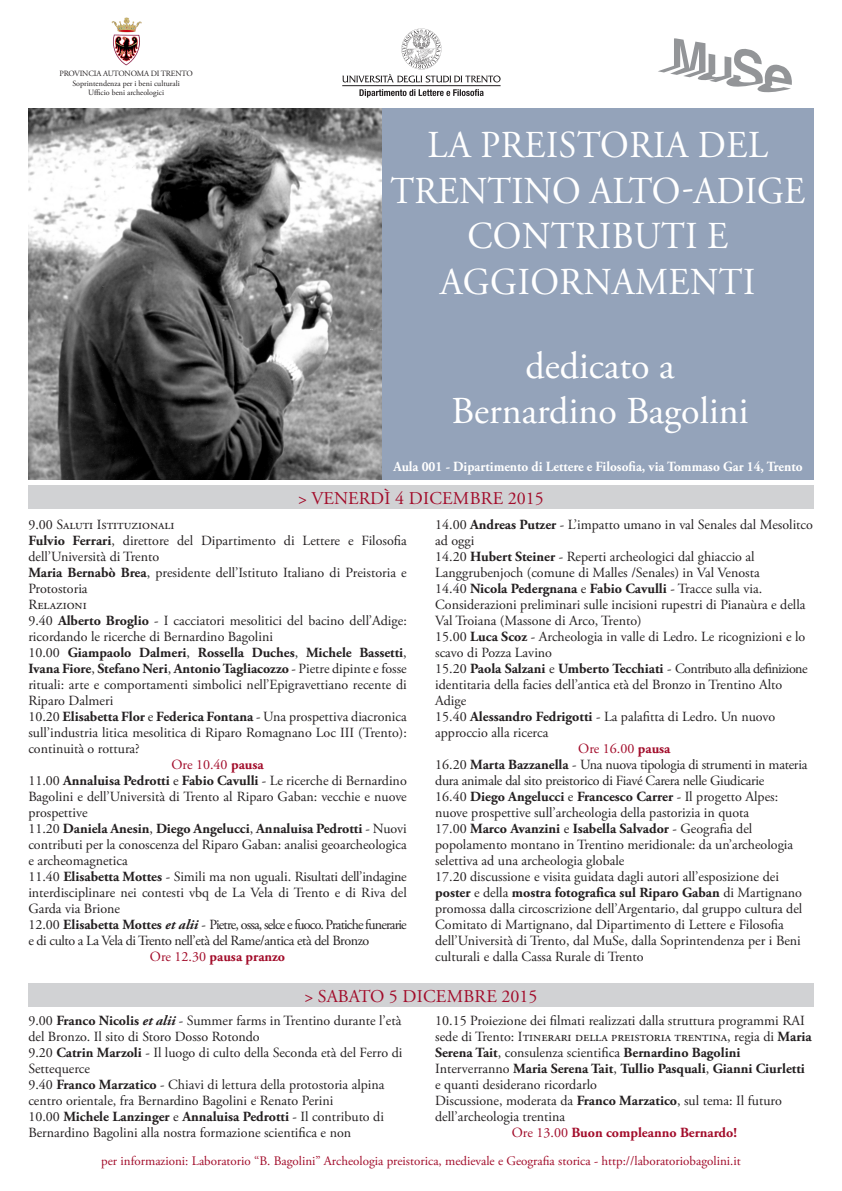
<style>
.page{position:relative;width:842px;height:1191px;background:#fff}
.page>*{position:absolute;margin:0;border:0;box-sizing:border-box;transform-origin:0 0}
.t1{font:38px/45.6px "Adobe Garamond Pro";letter-spacing:.015em;color:#fff;text-align:center;scale:.95 1}
.t2{font:38px "Adobe Garamond Pro";letter-spacing:.015em;color:#fff}
.t3{font:18px "Adobe Garamond Pro";color:#a20c2a}
.t4{font:14px/16px "Adobe Garamond Pro";color:#231f20}
.t5{font:700 14px/16px "Adobe Garamond Pro";color:#231f20}
.t6{font:14px/16px "Adobe Garamond Pro";letter-spacing:-.06em;color:#231f20}
.t7{font:14px/16px "Adobe Garamond Pro";letter-spacing:-.02em;color:#231f20}
.t8{font:700 14px "Adobe Garamond Pro";color:#fff;scale:.95 1}
.t9{font:700 14px "Adobe Garamond Pro";color:#a20c2a}
.t10{font:14px "Adobe Garamond Pro";color:#a20c2a}
.t11{font:13px "Adobe Garamond Pro";color:#a20c2a}
.t12{font:8px "Adobe Garamond Pro";letter-spacing:-.02em;color:#231f20}
.t13{font:8px "Adobe Garamond Pro";color:#231f20}
.s1{font-weight:700}
.s2{font-weight:400}
.s3{font-weight:700;font-style:italic}
</style>
<div class="page">
<div style="left:28px;top:485px;width:786px;height:23px;background:#d1d2d4"></div>
<div style="left:370px;top:109px;width:444px;height:371px;background:#94a3ba"></div>
<svg style="left:658px;top:38px;width:134px;height:55px"></svg>
<div style="left:28px;top:983px;width:786px;height:24px;background:#d1d2d4"></div>
<img style="left:28px;top:109px;width:353px;height:371px">
<img style="left:111px;top:17px;width:31px;height:49px">
<img style="left:401px;top:28px;width:41px;height:41px">
<svg style="left:342px;top:74px;width:159px;height:9px"></svg>
<hr style="left:342px;top:85px;width:159px;height:1px;background:#231f20">
<svg style="left:359px;top:89px;width:125px;height:9px"></svg>
<p class="t12" style="left:60px;top:69px;width:135px">PROVINCIA AUTONOMA DI TRENTO</p>
<p class="t12" style="left:72px;top:78px;width:109px">Soprintendenza per i beni culturali</p>
<p class="t13" style="left:88px;top:88px;width:77px">Ufficio beni archeologici</p>
<p class="t1" style="left:390px;top:124px;width:438px">LA PREISTORIA DEL<br>TRENTINO ALTO-ADIGE</p>
<p class="t1" style="left:440px;top:215px;width:333px">CONTRIBUTI E<br>AGGIORNAMENTI</p>
<p class="t2" style="left:525px;top:343px;width:151px">dedicato a</p>
<p class="t2" style="left:451px;top:388px;width:299px">Bernardino Bagolini</p>
<p class="t8" style="left:394px;top:458px;width:432px">Aula 001 - Dipartimento di Lettere e Filosofia, via Tommaso Gar 14, Trento</p>
<p class="t3" style="left:298px;top:487px;width:247px">&gt; VENERDÌ 4 DICEMBRE 2015</p>
<p class="t4" style="left:435px;top:517px;width:379px">14.00 <span class="s1">Andreas Putzer</span> - L’impatto umano in val Senales dal Mesolitco ad oggi</p>
<p class="t4" style="left:435px;top:549px;width:326px">14.20 <span class="s1">Hubert Steiner</span> - Reperti archeologici dal ghiaccio al<br>Langgrubenjoch (comune di Malles /Senales) in Val Venosta</p>
<p class="t5" style="left:435px;top:581px;width:329px"><span class="s2">14.40</span> Nicola Pedergnana <span class="s2">e</span> Fabio Cavulli <span class="s2">- Tracce sulla via.</span></p>
<p class="t4" style="left:435px;top:597px;width:372px">Considerazioni preliminari sulle incisioni rupestri di Pianaùra e della<br>Val Troiana (Massone di Arco, Trento)</p>
<p class="t4" style="left:435px;top:629px;width:372px">15.00 <span class="s1">Luca Scoz</span> - Archeologia in valle di Ledro. Le ricognizioni e lo scavo di Pozza Lavino</p>
<p class="t4" style="left:435px;top:661px;width:374px">15.20 <span class="s1">Paola Salzani</span> e <span class="s1">Umberto Tecchiati</span> - Contributo alla definizione identitaria della facies dell’antica età del Bronzo in Trentino Alto<br>Adige</p>
<p class="t4" style="left:435px;top:709px;width:342px">15.40 <span class="s1">Alessandro Fedrigotti</span> - La palafitta di Ledro. Un nuovo</p>
<p class="t4" style="left:435px;top:725px;width:115px">approccio alla ricerca</p>
<p class="t10" style="left:578px;top:740px;width:94px">Ore 16.00 <span class="s1">pausa</span></p>
<p class="t7" style="left:435px;top:757px;width:374px">16.20 <span class="s1">Marta Bazzanella</span> - Una nuova tipologia di strumenti in materia dura animale dal sito preistorico di Fiavé Carera nelle Giudicarie</p>
<p class="t5" style="left:435px;top:789px;width:345px"><span class="s2">16.40</span> Diego Angelucci <span class="s2">e</span> Francesco Carrer <span class="s2">- Il progetto Alpes:</span></p>
<p class="t4" style="left:435px;top:805px;width:316px">nuove prospettive sull’archeologia della pastorizia in quota</p>
<p class="t4" style="left:435px;top:821px;width:360px">17.00 <span class="s1">Marco Avanzini</span> e <span class="s1">Isabella Salvador</span> - Geografia del popolamento montano in Trentino meridionale: da un’archeologia selettiva ad una archeologia globale</p>
<p class="t4" style="left:435px;top:869px;width:369px">17.20 discussione e visita guidata dagli autori all’esposizione dei <span class="s1">poster</span> e della <span class="s1">mostra fotografica sul Riparo Gaban</span> di Martignano promossa dalla circoscrizione dell’Argentario, dal gruppo cultura del Comitato di Martignano, dal Dipartimento di Lettere e Filosofia dell’Università di Trento, dal MuSe, dalla Soprintendenza per i Beni culturali e dalla Cassa Rurale di Trento</p>
<p class="t3" style="left:304px;top:985px;width:235px">&gt; SABATO 5 DICEMBRE 2015</p>
<p class="t4" style="left:28px;top:517px;width:148px">9.00 Saluti Istituzionali</p>
<p class="t4" style="left:28px;top:533px;width:380px"><span class="s1">Fulvio Ferrari</span>, direttore del Dipartimento di Lettere e Filosofia dell’Università di Trento</p>
<p class="t4" style="left:28px;top:565px;width:380px"><span class="s1">Maria Bernabò Brea</span>, presidente dell’Istituto Italiano di Preistoria e<br>Protostoria</p>
<p class="t4" style="left:28px;top:597px;width:60px">Relazioni</p>
<p class="t4" style="left:28px;top:613px;width:380px">9.40 <span class="s1">Alberto Broglio</span> - I cacciatori mesolitici del bacino dell’Adige: ricordando le ricerche di Bernardino Bagolini</p>
<p class="t4" style="left:28px;top:645px;width:380px;text-align:justify">10.00 <span class="s1">Giampaolo Dalmeri</span>, <span class="s1">Rossella Duches</span>, <span class="s1">Michele Bassetti</span>, <span class="s1">Ivana Fiore</span>, <span class="s1">Stefano Neri</span>, <span class="s1">Antonio Tagliacozzo</span> - Pietre dipinte e fosse rituali: arte e comportamenti simbolici nell’Epigravettiano recente di Riparo Dalmeri</p>
<p class="t4" style="left:28px;top:709px;width:380px;text-align:justify">10.20 <span class="s1">Elisabetta Flor</span> e <span class="s1">Federica Fontana</span> - Una prospettiva diacronica sull’industria litica mesolitica di Riparo Romagnano Loc III (Trento): continuità o rottura?</p>
<p class="t10" style="left:171px;top:756px;width:94px">Ore 10.40 <span class="s1">pausa</span></p>
<p class="t4" style="left:28px;top:773px;width:380px;text-align:justify">11.00 <span class="s1">Annaluisa Pedrotti</span> e <span class="s1">Fabio Cavulli</span> - Le ricerche di Bernardino Bagolini e dell’Università di Trento al Riparo Gaban: vecchie e nuove prospettive</p>
<p class="t4" style="left:28px;top:821px;width:380px;text-align:justify">11.20 <span class="s1">Daniela Anesin</span>, <span class="s1">Diego Angelucci</span>, <span class="s1">Annaluisa Pedrotti</span> - Nuovi contributi per la conoscenza del Riparo Gaban: analisi geoarcheologica e archeomagnetica</p>
<p class="t4" style="left:28px;top:869px;width:380px;text-align:justify">11.40 <span class="s1">Elisabetta Mottes</span> - Simili ma non uguali. Risultati dell’indagine interdisciplinare nei contesti vbq de La Vela di Trento e di Riva del Garda via Brione</p>
<p class="t6" style="left:28px;top:917px;width:380px">12.00 <span class="s1">Elisabetta Mottes</span> <span class="s3">et alii</span> - Pietre, ossa, selce e fuoco. Pratiche funerarie e di culto a La Vela di Trento nell’età del Rame/antica età del Bronzo</p>
<p class="t9" style="left:150px;top:949px;width:137px"><span class="s2">Ore 12.30</span> pausa pranzo</p>
<p class="t4" style="left:28px;top:1013px;width:374px">9.00 <span class="s1">Franco Nicolis</span> <span class="s3">et alii</span> - Summer farms in Trentino durante l’età del Bronzo. Il sito di Storo Dosso Rotondo</p>
<p class="t4" style="left:28px;top:1045px;width:376px">9.20 <span class="s1">Catrin Marzoli</span> - Il luogo di culto della Seconda età del Ferro di<br>Settequerce</p>
<p class="t4" style="left:28px;top:1077px;width:358px">9.40 <span class="s1">Franco Marzatico</span> - Chiavi di lettura della protostoria alpina centro orientale, fra Bernardino Bagolini e Renato Perini</p>
<p class="t5" style="left:28px;top:1108px;width:357px"><span class="s2">10.00</span> Michele Lanzinger <span class="s2">e</span> Annaluisa Pedrotti <span class="s2">- Il contributo di</span></p>
<p class="t4" style="left:28px;top:1125px;width:324px">Bernardino Bagolini alla nostra formazione scientifica e non</p>
<p class="t4" style="left:435px;top:1013px;width:378px">10.15 Proiezione dei filmati realizzati dalla struttura programmi RAI sede di Trento: Itinerari della preistoria trentina, regia di <span class="s1">Maria<br>Serena Tait</span>, consulenza scientifica <span class="s1">Bernardino Bagolini</span></p>
<p class="t5" style="left:435px;top:1060px;width:371px"><span class="s2">Interverranno</span> Maria Serena Tait<span class="s2">,</span> Tullio Pasquali<span class="s2">,</span> Gianni Ciurletti <span class="s2">e quanti desiderano ricordarlo</span></p>
<p class="t4" style="left:435px;top:1093px;width:348px">Discussione, moderata da <span class="s1">Franco Marzatico</span>, sul tema: Il futuro dell’archeologia trentina</p>
<p class="t9" style="left:512px;top:1124px;width:226px"><span class="s2">Ore 13.00</span> Buon compleanno Bernardo!</p>
<p class="t11" style="left:101px;top:1153px;width:641px">per informazioni: Laboratorio “B. Bagolini” Archeologia preistorica, medievale e Geografia storica - http://laboratoriobagolini.it</p>
</div>
